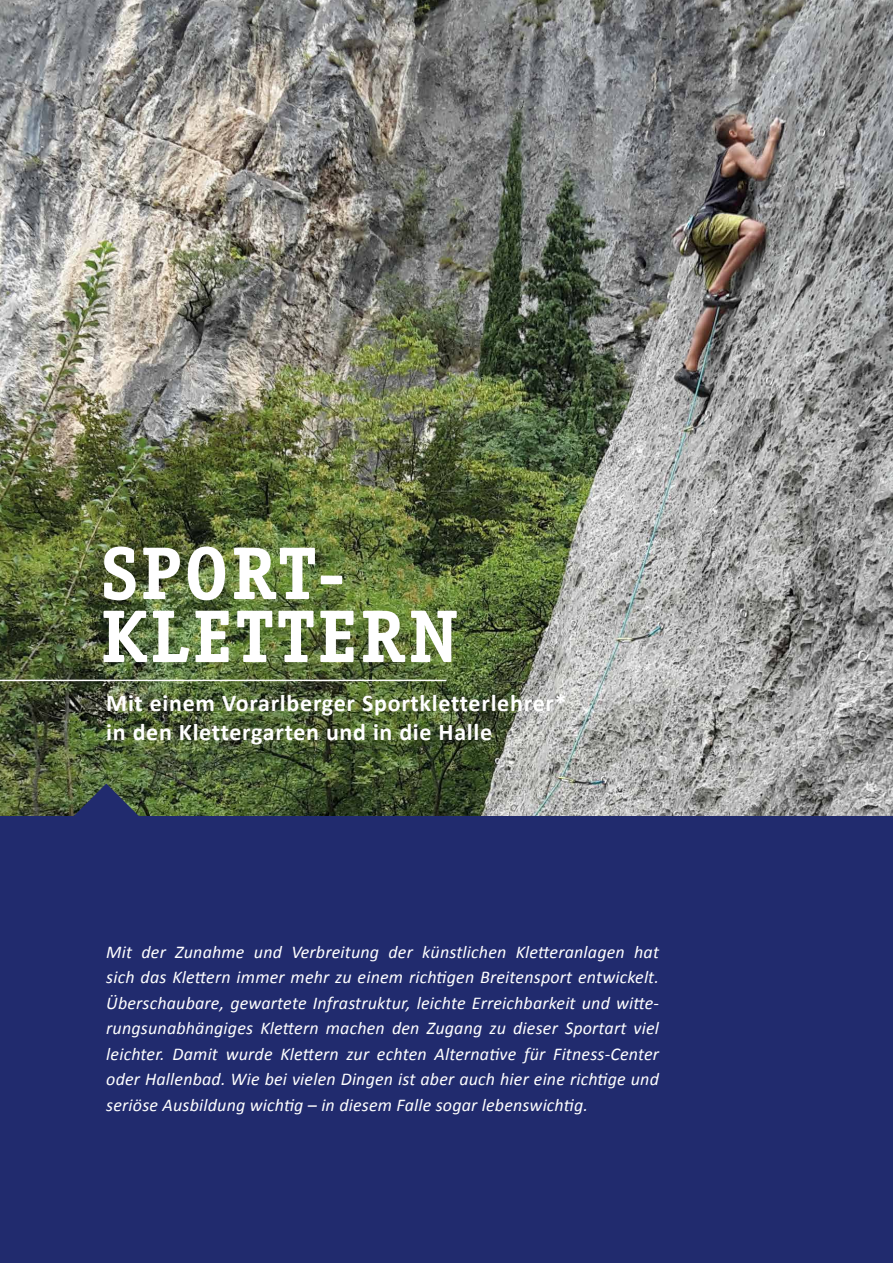
<style>
.page{position:relative;width:893px;height:1263px;background:#fff}
.page>*{position:absolute;margin:0;border:0;box-sizing:border-box;transform-origin:0 0}
.t1{font:700 75px/63px "Officina Serif";letter-spacing:.03em;color:#fff}
.t2{font:700 24px/28.8px "Calibri";letter-spacing:.03em;color:#fff}
.t3{font:italic 18px/25.5px "Calibri";letter-spacing:.01em;color:#fff;text-align:justify}
</style>
<div class="page">
<img style="left:0;top:0;width:893px;height:816px">
<div style="left:0;top:816px;width:893px;height:447px;background:#212b6e"></div>
<svg style="left:69px;top:783px;width:75px;height:33px;background:#3c4b4f"></svg>
<hr style="left:0;top:680px;width:446px;height:1px;background:#fff">
<h1 class="t1" style="left:101px;top:541px;width:359px">SPORT-<br>KLETTERN</h1>
<h2 class="t2" style="left:106px;top:689px;width:462px">Mit einem Vorarlberger Sportkletterlehrer* in den Klettergarten und in die Halle</h2>
<p class="t3" style="left:106px;top:938px;width:554px">Mit der Zunahme und Verbreitung der künstlichen Kletteranlagen hat sich das Klettern immer mehr zu einem richtigen Breitensport entwickelt.<br>Überschaubare, gewartete Infrastruktur, leichte Erreichbarkeit und witte&shy;rungsunabhängiges Klettern machen den Zugang zu dieser Sportart viel leichter. Damit wurde Klettern zur echten Alternative für Fitness-Center oder Hallenbad. Wie bei vielen Dingen ist aber auch hier eine richtige und seriöse Ausbildung wichtig – in diesem Falle sogar lebenswichtig.</p>
</div>
